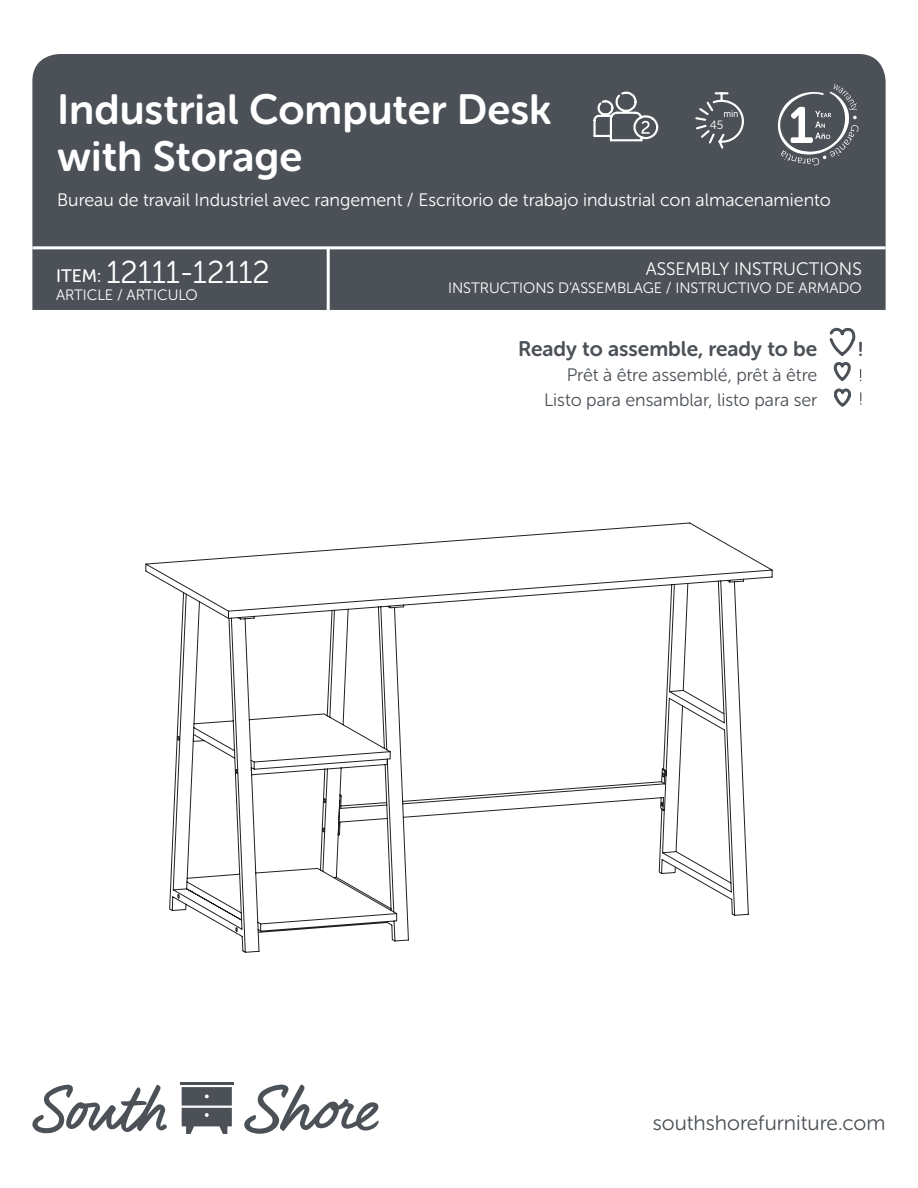
<style>
.page{position:relative;width:918px;height:1188px;background:#fff}
.page>*{position:absolute;margin:0;border:0;box-sizing:border-box;transform-origin:0 0}
.t1{font:42px/46.5px "Museo Sans Rounded 700";color:#fff}
.t2{font:31.5px "Museo Sans Rounded 300";color:#fff}
.t3{font:21px "Museo Sans Rounded 700";color:#4b5157}
.t4{font:21px "Museo Sans Rounded 300";color:#4b5157}
.t5{font:18px "Museo Sans Rounded 300";color:#fff}
.t6{font:18px/24.9px "Museo Sans Rounded 300";color:#4b5157;text-align:right}
.t7{font:18px "Museo Sans Rounded 500";color:#fff}
.t8{font:15px "Museo Sans Rounded 300";color:#fff}
.t9{font:12px "Museo Sans Rounded 300";color:#fff}
</style>
<div class="page">
<div style="left:32px;top:54px;width:854px;height:256px;background:#4b5157"></div>
<hr style="left:32px;top:246px;width:854px;height:3px;background:#fff">
<hr style="left:327px;top:248px;width:3px;height:62px;background:#fff">
<svg style="left:829px;top:327px;width:33px;height:80px"></svg>
<svg style="left:778px;top:84px;width:81px;height:81px;background:#6c7175"></svg>
<svg style="left:592px;top:90px;width:153px;height:60px;background:#60666b"></svg>
<hr style="left:180px;top:1082px;width:53px;height:3px;background:#4b5157">
<svg style="left:32px;top:1084px;width:347px;height:50px"></svg>
<svg style="left:145px;top:522px;width:628px;height:431px"></svg>
<h1 class="t1" style="left:57px;top:87px;width:496px">Industrial Computer Desk with Storage</h1>
<p class="t5" style="left:57px;top:190px;width:775px">Bureau de travail Industriel avec rangement / Escritorio de trabajo industrial con almacenamiento</p>
<p class="t9" style="left:710px;top:118px;width:15px">45</p>
<h2 class="t2" style="left:106px;top:255px;width:165px">12111-12112</h2>
<p class="t7" style="left:56px;top:266px;width:47px">ITEM:</p>
<p class="t8" style="left:56px;top:287px;width:143px">ARTICLE / ARTICULO</p>
<p class="t5" style="left:646px;top:260px;width:218px">ASSEMBLY INSTRUCTIONS</p>
<p class="t8" style="left:448px;top:280px;width:415px">INSTRUCTIONS D’ASSEMBLAGE / INSTRUCTIVO DE ARMADO</p>
<p class="t3" style="left:518px;top:337px;width:301px">Ready to assemble, ready to be</p>
<p class="t6" style="left:544px;top:362px;width:275px">Prêt à être assemblé, prêt à être<br>Listo para ensamblar, listo para ser</p>
<p class="t4" style="left:653px;top:1112px;width:234px">southshorefurniture.com</p>
</div>
